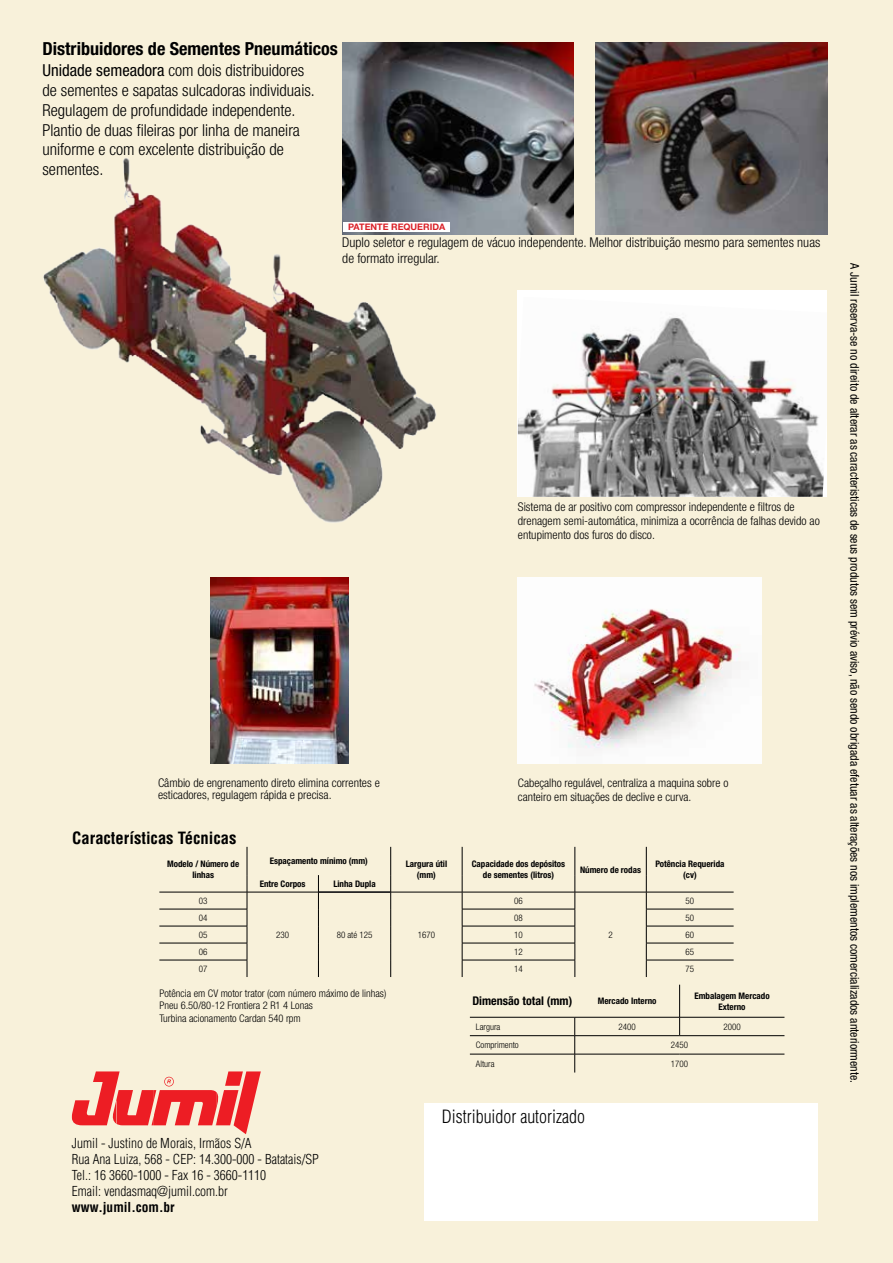
<style>
.page{position:relative;width:893px;height:1263px;background:#f8f1da}
.page>*{position:absolute;margin:0;border:0;box-sizing:border-box;transform-origin:0 0}
.t1{font:700 condensed 18px "Helvetica Neue LT Std";color:#000}
.t2{font:300 condensed 17.85px "Helvetica LT Std";color:#000}
.t3{font:300 condensed 16.5px/19.8px "Helvetica Neue LT Std";color:#000}
.t4{font:700 condensed 16.5px "Helvetica LT Std";color:#000}
.t5{font:300 condensed 13.5px/16.2px "Helvetica Neue LT Std";color:#000}
.t6{font:300 condensed 13.35px/16px "Helvetica LT Std";color:#000}
.t7{font:700 condensed 13.35px "Helvetica LT Std";color:#000}
.t8{font:300 condensed 12px/14.4px "Helvetica Neue LT Std";color:#000}
.t9{font:condensed 12px "Helvetica Neue LT Std";color:#000}
.t10{font:700 condensed 12px "Helvetica Neue LT Std";color:#000}
.t11{font:300 condensed 11.85px/14.1px "Helvetica Neue LT Std";color:#000}
.t12{font:300 condensed 10.5px/12.6px "Helvetica Neue LT Std";color:#000}
.t13{font:700 condensed 9px/10.8px "Helvetica Neue LT Std";color:#000;text-align:center}
.t14{font:300 condensed 9px "Helvetica Neue LT Std";color:#000}
.t15{font:700 9px "Helvetica Neue LT Std";color:#da2128}
.s1{font-weight:400}
</style>
<div class="page">
<img style="left:43px;top:158px;width:393px;height:365px">
<img style="left:342px;top:43px;width:232px;height:192px">
<img style="left:596px;top:43px;width:231px;height:192px">
<div style="left:518px;top:290px;width:309px;height:207px;background:#fff"></div>
<img style="left:518px;top:317px;width:306px;height:180px">
<div style="left:344px;top:222px;width:106px;height:10px;background:#fff"></div>
<img style="left:211px;top:577px;width:138px;height:187px">
<svg style="left:72px;top:1071px;width:189px;height:63px"></svg>
<div style="left:425px;top:1103px;width:393px;height:117px;background:#fff"></div>
<img style="left:518px;top:577px;width:243px;height:187px">
<svg style="left:318px;top:875px;width:1px;height:102px"></svg>
<hr style="left:159px;top:892px;width:88px;height:1px;background:#000">
<hr style="left:159px;top:909px;width:88px;height:1px;background:#000">
<hr style="left:159px;top:926px;width:88px;height:1px;background:#000">
<hr style="left:159px;top:943px;width:88px;height:1px;background:#000">
<hr style="left:159px;top:960px;width:88px;height:1px;background:#000">
<svg style="left:247px;top:847px;width:1px;height:130px"></svg>
<hr style="left:247px;top:892px;width:72px;height:1px;background:#000">
<hr style="left:319px;top:892px;width:72px;height:1px;background:#000">
<hr style="left:391px;top:892px;width:71px;height:1px;background:#000">
<svg style="left:390px;top:847px;width:1px;height:130px"></svg>
<hr style="left:462px;top:892px;width:113px;height:1px;background:#000">
<hr style="left:462px;top:909px;width:113px;height:1px;background:#000">
<hr style="left:646px;top:909px;width:88px;height:1px;background:#000">
<hr style="left:462px;top:926px;width:113px;height:1px;background:#000">
<hr style="left:646px;top:926px;width:88px;height:1px;background:#000">
<hr style="left:462px;top:943px;width:113px;height:1px;background:#000">
<hr style="left:646px;top:943px;width:88px;height:1px;background:#000">
<hr style="left:462px;top:960px;width:113px;height:1px;background:#000">
<svg style="left:462px;top:847px;width:1px;height:130px"></svg>
<svg style="left:575px;top:847px;width:1px;height:130px"></svg>
<hr style="left:646px;top:960px;width:88px;height:1px;background:#000">
<svg style="left:646px;top:847px;width:1px;height:130px"></svg>
<hr style="left:575px;top:892px;width:71px;height:1px;background:#000">
<hr style="left:646px;top:892px;width:88px;height:1px;background:#000">
<hr style="left:679px;top:985px;width:1px;height:32px;background:#000">
<hr style="left:470px;top:1017px;width:105px;height:1px;background:#000">
<hr style="left:575px;top:1017px;width:105px;height:1px;background:#000">
<hr style="left:680px;top:1017px;width:104px;height:1px;background:#000">
<svg style="left:679px;top:1017px;width:1px;height:18px"></svg>
<hr style="left:470px;top:1035px;width:105px;height:1px;background:#000">
<hr style="left:575px;top:1035px;width:105px;height:1px;background:#000">
<hr style="left:680px;top:1035px;width:104px;height:1px;background:#000">
<hr style="left:470px;top:1054px;width:105px;height:1px;background:#000">
<hr style="left:575px;top:1054px;width:105px;height:1px;background:#000">
<svg style="left:574px;top:1017px;width:1px;height:55px"></svg>
<hr style="left:680px;top:1054px;width:104px;height:1px;background:#000">
<h1 class="t1" style="left:43px;top:38px;width:297px">Distribuidores de Sementes Pneumáticos</h1>
<h3 class="t3" style="left:43px;top:60px;width:274px"><span class="s1">Unidade semeadora</span> com dois distribuidores de sementes e sapatas sulcadoras individuais.<br>Regulagem de profundidade independente.<br>Plantio de duas fileiras por linha de maneira uniforme e com excelente distribuição de sementes.</h3>
<p class="t15" style="left:348px;top:222px;width:99px">PATENTE REQUERIDA</p>
<p class="t5" style="left:342px;top:234px;width:480px">Duplo seletor e regulagem de vácuo independente. Melhor distribuição mesmo para sementes nuas de formato irregular.</p>
<p class="t8" style="left:518px;top:499px;width:303px">Sistema de ar positivo com compressor independente e filtros de drenagem semi-automática, minimiza a ocorrência de falhas devido ao entupimento dos furos do disco.</p>
<p class="t8" style="left:158px;top:777px;width:223px;line-height:11.9px">Câmbio de engrenamento direto elimina correntes e esticadores, regulagem rápida e precisa.</p>
<h3 class="t4" style="left:72px;top:827px;width:166px">Características Técnicas</h3>
<p class="t11" style="left:518px;top:776px;width:212px">Cabeçalho regulável, centraliza a maquina sobre o canteiro em situações de declive e curva.</p>
<p class="t13" style="left:167px;top:858px;width:74px">Modelo / Número de linhas</p>
<p class="t13" style="left:270px;top:855px;width:100px">Espaçamento mínimo (mm)</p>
<p class="t13" style="left:406px;top:858px;width:43px">Largura útil (mm)</p>
<p class="t13" style="left:472px;top:858px;width:95px">Capacidade dos depósitos de sementes (litros)</p>
<p class="t13" style="left:580px;top:864px;width:62px">Número de rodas</p>
<p class="t13" style="left:655px;top:858px;width:71px">Potência Requerida (cv)</p>
<p class="t13" style="left:260px;top:878px;width:47px">Entre Corpos</p>
<p class="t13" style="left:333px;top:878px;width:44px">Linha Dupla</p>
<p class="t14" style="left:199px;top:895px;width:10px">03</p>
<p class="t14" style="left:276px;top:929px;width:14px">230</p>
<p class="t14" style="left:337px;top:929px;width:37px">80 até 125</p>
<p class="t14" style="left:418px;top:929px;width:19px">1670</p>
<p class="t14" style="left:514px;top:895px;width:10px">06</p>
<p class="t14" style="left:686px;top:895px;width:10px">50</p>
<p class="t14" style="left:199px;top:912px;width:10px">04</p>
<p class="t14" style="left:514px;top:912px;width:10px">08</p>
<p class="t14" style="left:686px;top:912px;width:10px">50</p>
<p class="t14" style="left:199px;top:929px;width:10px">05</p>
<p class="t14" style="left:514px;top:929px;width:10px">10</p>
<p class="t14" style="left:686px;top:929px;width:10px">60</p>
<p class="t14" style="left:199px;top:946px;width:10px">06</p>
<p class="t14" style="left:514px;top:946px;width:10px">12</p>
<p class="t14" style="left:686px;top:946px;width:10px">65</p>
<p class="t14" style="left:199px;top:963px;width:10px">07</p>
<p class="t14" style="left:514px;top:963px;width:10px">14</p>
<p class="t14" style="left:686px;top:963px;width:10px">75</p>
<p class="t10" style="left:472px;top:994px;width:101px">Dimensão total (mm)</p>
<p class="t13" style="left:598px;top:995px;width:60px">Mercado Interno</p>
<p class="t13" style="left:694px;top:990px;width:77px">Embalagem Mercado<br>Externo</p>
<p class="t14" style="left:476px;top:1021px;width:26px">Largura</p>
<p class="t14" style="left:618px;top:1021px;width:19px">2400</p>
<p class="t14" style="left:723px;top:1021px;width:19px">2000</p>
<p class="t14" style="left:476px;top:1040px;width:44px">Comprimento</p>
<p class="t14" style="left:671px;top:1040px;width:19px">2450</p>
<p class="t14" style="left:476px;top:1058px;width:20px">Altura</p>
<p class="t14" style="left:671px;top:1058px;width:19px">1700</p>
<p class="t14" style="left:608px;top:929px;width:6px">2</p>
<p class="t12" style="left:159px;top:986px;width:229px">Potência em CV motor trator (com número máximo de linhas)<br>Pneu 6.50/80-12 Frontiera 2 R1 4 Lonas<br>Turbina acionamento Cardan 540 rpm</p>
<p class="t6" style="left:72px;top:1135px;width:249px">Jumil - Justino de Morais, Irmãos S/A<br>Rua Ana Luiza, 568 - CEP: 14.300-000 - Batatais/SP Tel.: 16 3660-1000 - Fax 16 - 3660-1110<br>Email: vendasmaq@jumil.com.br</p>
<p class="t7" style="left:72px;top:1199px;width:104px">www.jumil.com.br</p>
<h2 class="t2" style="left:442px;top:1105px;width:144px">Distribuidor autorizado</h2>
<p class="t9" style="left:862px;top:263px;width:822px;rotate:90deg">A Jumil reserva-se no direito de alterar as caracteristicas de seus produtos sem prévio aviso, não sendo obrigada efetuar as alterações nos implementos comercializados anteriormente.</p>
</div>
